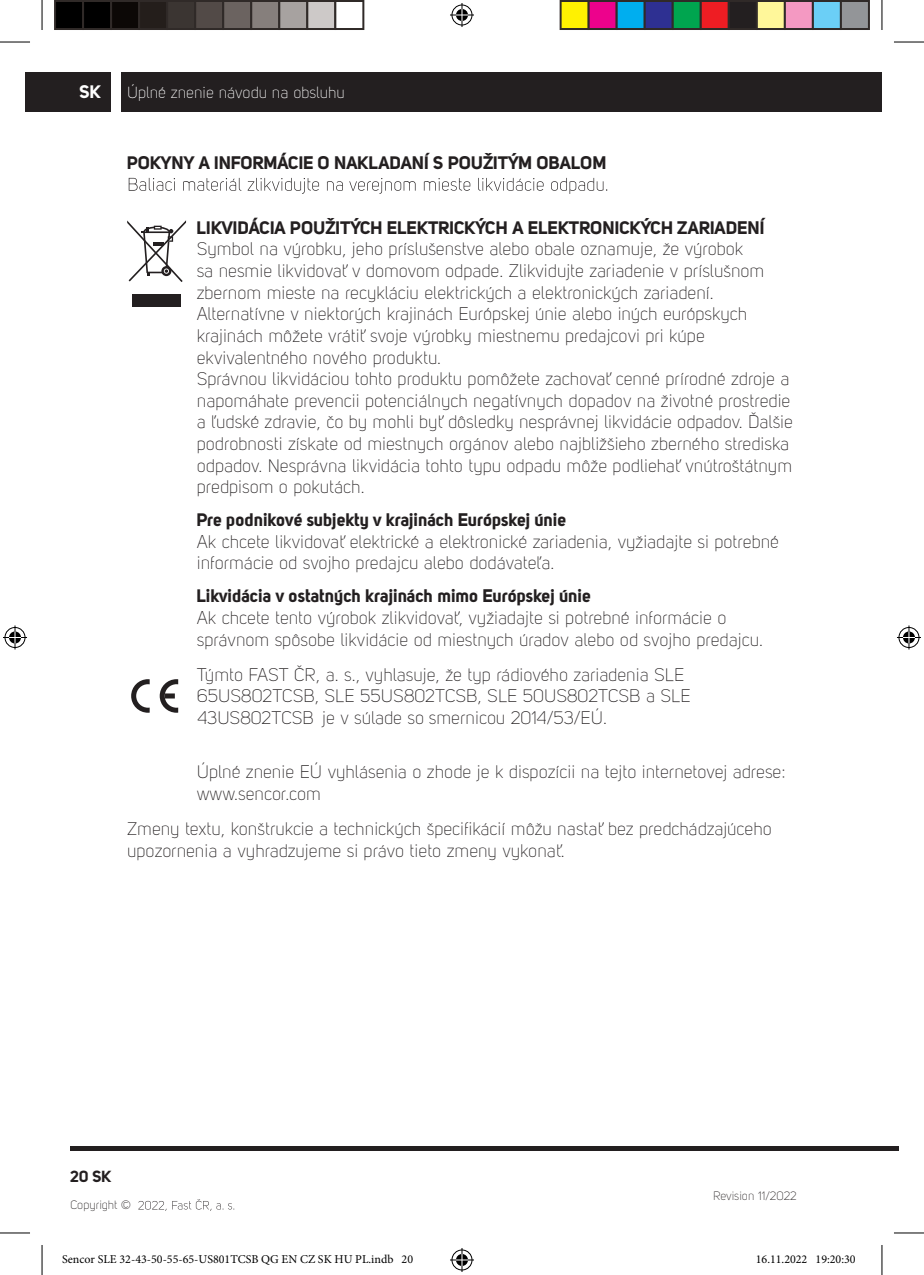
<style>
.page{position:relative;width:924px;height:1275px;background:#fff}
.page>*{position:absolute;margin:0;border:0;box-sizing:border-box;transform-origin:0 0}
.t1{font:18px/21.6px "Uni Sans PRO Light";color:#231f20}
.t2{font:18px "Uni Sans PRO Bold";color:#231f20}
.t3{font:18px "Uni Sans PRO Bold";color:#fff}
.t4{font:16px "Uni Sans PRO Light";color:#fff}
.t5{font:16px "Uni Sans PRO Bold";color:#231f20}
.t6{font:12px "Minion Pro";color:#000}
.t7{font:12px "Uni Sans PRO Light";color:#231f20}
</style>
<div class="page">
<div style="left:25px;top:72px;width:85px;height:39px;background:#231f20"></div>
<div style="left:121px;top:72px;width:760px;height:39px;background:#231f20"></div>
<hr style="left:70px;top:1146px;width:828px;height:4px;background:#231f20">
<svg style="left:138px;top:1199px;width:96px;height:12px"></svg>
<svg style="left:129px;top:178px;width:478px;height:16px"></svg>
<svg style="left:127px;top:220px;width:59px;height:62px"></svg>
<div style="left:132px;top:294px;width:48px;height:12px;background:#231f20"></div>
<svg style="left:131px;top:679px;width:19px;height:33px"></svg>
<svg style="left:160px;top:679px;width:18px;height:33px"></svg>
<div style="left:165px;top:693px;width:10px;height:5px;background:#231f20"></div>
<hr style="left:0;top:42px;width:30px;height:1px;background:#000">
<hr style="left:893px;top:42px;width:30px;height:1px;background:#000">
<hr style="left:0;top:1232px;width:30px;height:1px;background:#000">
<hr style="left:893px;top:1232px;width:30px;height:1px;background:#000">
<hr style="left:42px;top:0;width:1px;height:30px;background:#000">
<hr style="left:42px;top:1245px;width:1px;height:30px;background:#000">
<hr style="left:881px;top:0;width:1px;height:30px;background:#000">
<hr style="left:881px;top:1245px;width:1px;height:30px;background:#000">
<svg style="left:450px;top:3px;width:24px;height:24px"></svg>
<svg style="left:450px;top:1248px;width:24px;height:24px"></svg>
<svg style="left:3px;top:625px;width:24px;height:24px"></svg>
<svg style="left:897px;top:625px;width:23px;height:24px"></svg>
<div style="left:55px;top:1px;width:28px;height:28px;background:#000"></div>
<div style="left:54px;top:0;width:30px;height:30px;border:2px solid #302a28"></div>
<div style="left:83px;top:1px;width:28px;height:28px;background:#000"></div>
<div style="left:82px;top:0;width:30px;height:30px;border:2px solid #302a28"></div>
<div style="left:111px;top:1px;width:28px;height:28px;background:#0c0806"></div>
<div style="left:110px;top:0;width:30px;height:30px;border:2px solid #302a28"></div>
<div style="left:139px;top:1px;width:28px;height:28px;background:#241e1b"></div>
<div style="left:138px;top:0;width:30px;height:30px;border:2px solid #302a28"></div>
<div style="left:167px;top:1px;width:28px;height:28px;background:#3b3532"></div>
<div style="left:166px;top:0;width:30px;height:30px;border:2px solid #302a28"></div>
<div style="left:195px;top:1px;width:28px;height:28px;background:#524a47"></div>
<div style="left:194px;top:0;width:30px;height:30px;border:2px solid #302a28"></div>
<div style="left:223px;top:1px;width:28px;height:28px;background:#6b6360"></div>
<div style="left:222px;top:0;width:30px;height:30px;border:2px solid #302a28"></div>
<div style="left:251px;top:1px;width:28px;height:28px;background:#867f7c"></div>
<div style="left:250px;top:0;width:30px;height:30px;border:2px solid #302a28"></div>
<div style="left:279px;top:1px;width:28px;height:28px;background:#a7a2a0"></div>
<div style="left:278px;top:0;width:30px;height:30px;border:2px solid #302a28"></div>
<div style="left:307px;top:1px;width:28px;height:28px;background:#cdc9c8"></div>
<div style="left:306px;top:0;width:30px;height:30px;border:2px solid #302a28"></div>
<div style="left:334px;top:0;width:30px;height:30px;border:2px solid #302a28"></div>
<div style="left:560px;top:1px;width:28px;height:28px;background:#fff101"></div>
<div style="left:559px;top:0;width:30px;height:30px;border:2px solid #302a28"></div>
<div style="left:588px;top:1px;width:28px;height:28px;background:#ed028c"></div>
<div style="left:587px;top:0;width:30px;height:30px;border:2px solid #302a28"></div>
<div style="left:616px;top:1px;width:28px;height:28px;background:#00aeef"></div>
<div style="left:615px;top:0;width:30px;height:30px;border:2px solid #302a28"></div>
<div style="left:644px;top:1px;width:28px;height:28px;background:#2e3092"></div>
<div style="left:643px;top:0;width:30px;height:30px;border:2px solid #302a28"></div>
<div style="left:672px;top:1px;width:28px;height:28px;background:#00a54f"></div>
<div style="left:671px;top:0;width:30px;height:30px;border:2px solid #302a28"></div>
<div style="left:700px;top:1px;width:28px;height:28px;background:#ee1d23"></div>
<div style="left:699px;top:0;width:30px;height:30px;border:2px solid #302a28"></div>
<div style="left:728px;top:1px;width:28px;height:28px;background:#231f20"></div>
<div style="left:727px;top:0;width:30px;height:30px;border:2px solid #302a28"></div>
<div style="left:756px;top:1px;width:28px;height:28px;background:#fff79a"></div>
<div style="left:755px;top:0;width:30px;height:30px;border:2px solid #302a28"></div>
<div style="left:784px;top:1px;width:28px;height:28px;background:#f499c2"></div>
<div style="left:783px;top:0;width:30px;height:30px;border:2px solid #302a28"></div>
<div style="left:812px;top:1px;width:28px;height:28px;background:#6bcff6"></div>
<div style="left:811px;top:0;width:30px;height:30px;border:2px solid #302a28"></div>
<div style="left:840px;top:1px;width:28px;height:28px;background:#939598"></div>
<div style="left:839px;top:0;width:30px;height:30px;border:2px solid #302a28"></div>
<div style="left:407px;top:1255px;width:6px;height:8px;border:1px solid #fff;border-radius:50%"></div>
<svg style="left:407px;top:1255px;width:5px;height:8px"></svg>
<div style="left:849px;top:1255px;width:6px;height:8px;border:1px solid #fff;border-radius:50%"></div>
<svg style="left:849px;top:1255px;width:5px;height:8px"></svg>
<p class="t3" style="left:80px;top:81px;width:23px">SK</p>
<p class="t4" style="left:127px;top:83px;width:219px">Úplné znenie návodu na obsluhu</p>
<p class="t2" style="left:127px;top:151px;width:481px">POKYNY A INFORMÁCIE O NAKLADANÍ S POUŽITÝM OBALOM</p>
<p class="t2" style="left:196px;top:216px;width:569px">LIKVIDÁCIA POUŽITÝCH ELEKTRICKÝCH A ELEKTRONICKÝCH ZARIADENÍ</p>
<p class="t1" style="left:196px;top:238px;width:597px">Symbol na výrobku, jeho príslušenstve alebo obale oznamuje, že výrobok<br>sa nesmie likvidovať v domovom odpade. Zlikvidujte zariadenie v príslušnom zbernom mieste na recykláciu elektrických a elektronických zariadení.<br>Alternatívne v niektorých krajinách Európskej únie alebo iných európskych krajinách môžete vrátiť svoje výrobky miestnemu predajcovi pri kúpe ekvivalentného nového produktu.<br>Správnou likvidáciou tohto produktu pomôžete zachovať cenné prírodné zdroje a napomáhate prevencii potenciálnych negatívnych dopadov na životné prostredie a ľudské zdravie, čo by mohli byť dôsledky nesprávnej likvidácie odpadov. Ďalšie podrobnosti získate od miestnych orgánov alebo najbližšieho zberného strediska odpadov. Nesprávna likvidácia tohto typu odpadu môže podliehať vnútroštátnym predpisom o pokutách.</p>
<p class="t2" style="left:197px;top:508px;width:371px">Pre podnikové subjekty v krajinách Európskej únie</p>
<p class="t1" style="left:197px;top:531px;width:583px">Ak chcete likvidovať elektrické a elektronické zariadenia, vyžiadajte si potrebné informácie od svojho predajcu alebo dodávateľa.</p>
<p class="t2" style="left:197px;top:585px;width:396px">Likvidácia v ostatných krajinách mimo Európskej únie</p>
<p class="t1" style="left:197px;top:607px;width:567px">Ak chcete tento výrobok zlikvidovať, vyžiadajte si potrebné informácie o správnom spôsobe likvidácie od miestnych úradov alebo od svojho predajcu.</p>
<p class="t1" style="left:196px;top:663px;width:495px">Týmto FAST ČR, a. s., vyhlasuje, že typ rádiového zariadenia SLE<br>65US802TCSB, SLE 55US802TCSB, SLE 50US802TCSB a SLE<br>43US802TCSB je v súlade so smernicou 2014/53/EÚ.</p>
<p class="t1" style="left:196px;top:761px;width:590px">Úplné znenie EÚ vyhlásenia o zhode je k dispozícii na tejto internetovej adrese: www.sencor.com</p>
<p class="t1" style="left:127px;top:818px;width:646px">Zmeny textu, konštrukcie a technických špecifikácií môžu nastať bez predchádzajúceho upozornenia a vyhradzujeme si právo tieto zmeny vykonať.</p>
<p class="t5" style="left:70px;top:1166px;width:43px">20 SK</p>
<p class="t7" style="left:70px;top:1198px;width:62px">Copyright ©</p>
<p class="t7" style="left:712px;top:1189px;width:85px">Revision 11/2022</p>
<p class="t6" style="left:62px;top:1251px;width:352px">Sencor SLE 32-43-50-55-65-US801TCSB QG EN CZ SK HU PL.indb 20</p>
<p class="t6" style="left:755px;top:1251px;width:101px">16.11.2022 19:20:30</p>
</div>
